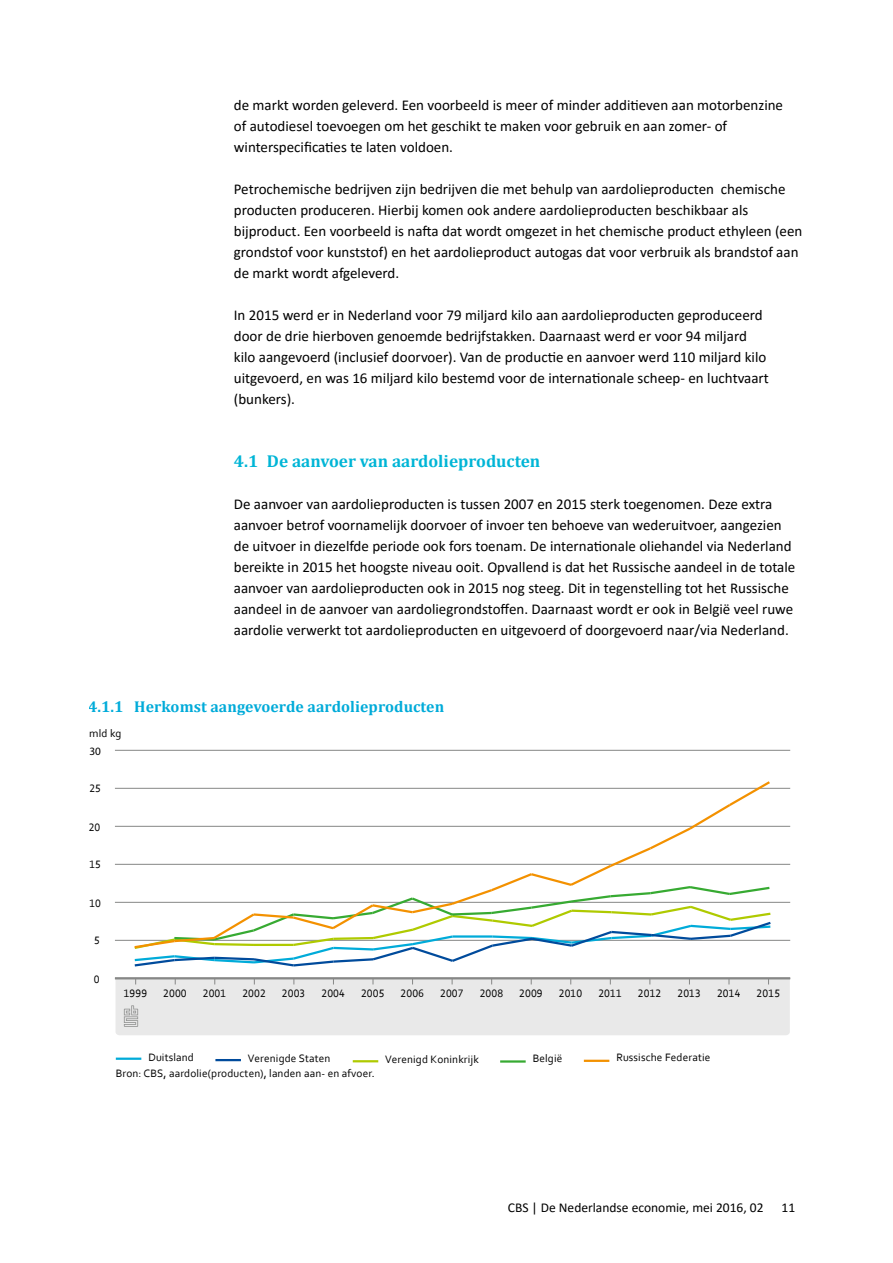
<style>
.page{position:relative;width:893px;height:1263px;background:#fff}
.page>*{position:absolute;margin:0;border:0;box-sizing:border-box;transform-origin:0 0}
.t1{font:700 17.25px "Cambria";color:#00b5d6}
.t2{font:700 15.75px "Cambria";letter-spacing:.005em;color:#00abd9}
.t3{font:15px/21px "Calibri";color:#000}
.t4{font:13.5px "Calibri";color:#000}
.t5{font:11.25px "Corbel";letter-spacing:.01em;color:#000}
.t6{font:11.25px "Myriad Pro";color:#000}
</style>
<div class="page">
<hr style="left:115px;top:977px;width:675px;height:2px;background:#868786">
<hr style="left:115px;top:940px;width:675px;height:1px;background:#868786">
<hr style="left:115px;top:902px;width:675px;height:1px;background:#868786">
<hr style="left:115px;top:864px;width:675px;height:1px;background:#868786">
<hr style="left:115px;top:826px;width:675px;height:1px;background:#868786">
<hr style="left:115px;top:788px;width:675px;height:1px;background:#868786">
<hr style="left:115px;top:750px;width:675px;height:1px;background:#868786">
<svg style="left:132px;top:781px;width:641px;height:186px"></svg>
<hr style="left:116px;top:1057px;width:25px;height:3px;background:#00abd9">
<hr style="left:215px;top:1059px;width:26px;height:2px;background:#004b9c">
<hr style="left:353px;top:1060px;width:25px;height:2px;background:#afca00">
<hr style="left:500px;top:1060px;width:26px;height:3px;background:#37aa32">
<hr style="left:584px;top:1060px;width:25px;height:2px;background:#f39100">
<div style="left:116px;top:979px;width:674px;height:56px;background:#e9e9e9"></div>
<p class="t3" style="left:234px;top:94px;width:551px">de markt worden geleverd. Een voorbeeld is meer of minder additieven aan motorbenzine of autodiesel toevoegen om het geschikt te maken voor gebruik en aan zomer- of winterspecificaties te laten voldoen.</p>
<p class="t3" style="left:234px;top:178px;width:570px">Petrochemische bedrijven zijn bedrijven die met behulp van aardolieproducten chemische producten produceren. Hierbij komen ook andere aardolieproducten beschikbaar als bijproduct. Een voorbeeld is nafta dat wordt omgezet in het chemische product ethyleen (een grondstof voor kunststof) en het aardolieproduct autogas dat voor verbruik als brandstof aan de markt wordt afgeleverd.</p>
<p class="t3" style="left:234px;top:304px;width:536px">In 2015 werd er in Nederland voor 79 miljard kilo aan aardolieproducten geproduceerd door de drie hierboven genoemde bedrijfstakken. Daarnaast werd er voor 94 miljard kilo aangevoerd (inclusief doorvoer). Van de productie en aanvoer werd 110 miljard kilo uitgevoerd, en was 16 miljard kilo bestemd voor de internationale scheep- en luchtvaart (bunkers).</p>
<p class="t1" style="left:234px;top:451px;width:308px">4.1 De aanvoer van aardolieproducten</p>
<p class="t3" style="left:234px;top:493px;width:563px">De aanvoer van aardolieproducten is tussen 2007 en 2015 sterk toegenomen. Deze extra aanvoer betrof voornamelijk doorvoer of invoer ten behoeve van wederuitvoer, aangezien de uitvoer in diezelfde periode ook fors toenam. De internationale oliehandel via Nederland bereikte in 2015 het hoogste niveau ooit. Opvallend is dat het Russische aandeel in de totale aanvoer van aardolieproducten ook in 2015 nog steeg. Dit in tegenstelling tot het Russische aandeel in de aanvoer van aardoliegrondstoffen. Daarnaast wordt er ook in België veel ruwe aardolie verwerkt tot aardolieproducten en uitgevoerd of doorgevoerd naar/via Nederland.</p>
<p class="t2" style="left:88px;top:695px;width:358px">4.1.1 Herkomst aangevoerde aardolieproducten</p>
<p class="t5" style="left:89px;top:726px;width:34px">mld kg</p>
<p class="t6" style="left:89px;top:744px;width:13px">30</p>
<p class="t5" style="left:89px;top:781px;width:13px">25</p>
<p class="t5" style="left:89px;top:820px;width:13px">20</p>
<p class="t5" style="left:89px;top:857px;width:13px">15</p>
<p class="t5" style="left:89px;top:896px;width:13px">10</p>
<p class="t5" style="left:94px;top:933px;width:7px">5</p>
<p class="t5" style="left:94px;top:972px;width:7px">0</p>
<p class="t5" style="left:124px;top:986px;width:25px">1999</p>
<p class="t5" style="left:163px;top:986px;width:25px">2000</p>
<p class="t5" style="left:203px;top:986px;width:25px">2001</p>
<p class="t5" style="left:242px;top:986px;width:25px">2002</p>
<p class="t5" style="left:282px;top:986px;width:25px">2003</p>
<p class="t5" style="left:321px;top:986px;width:25px">2004</p>
<p class="t5" style="left:361px;top:986px;width:25px">2005</p>
<p class="t5" style="left:401px;top:986px;width:25px">2006</p>
<p class="t5" style="left:440px;top:986px;width:25px">2007</p>
<p class="t5" style="left:480px;top:986px;width:25px">2008</p>
<p class="t5" style="left:519px;top:986px;width:25px">2009</p>
<p class="t5" style="left:559px;top:986px;width:25px">2010</p>
<p class="t5" style="left:598px;top:986px;width:25px">2011</p>
<p class="t5" style="left:638px;top:986px;width:25px">2012</p>
<p class="t5" style="left:677px;top:986px;width:25px">2013</p>
<p class="t5" style="left:717px;top:986px;width:25px">2014</p>
<p class="t5" style="left:757px;top:986px;width:25px">2015</p>
<p class="t5" style="left:148px;top:1050px;width:47px">Duitsland</p>
<p class="t5" style="left:248px;top:1051px;width:84px">Verenigde Staten</p>
<p class="t5" style="left:385px;top:1052px;width:95px">Verenigd Koninkrijk</p>
<p class="t5" style="left:533px;top:1052px;width:31px">België</p>
<p class="t5" style="left:616px;top:1050px;width:96px">Russische Federatie</p>
<p class="t5" style="left:116px;top:1066px;width:260px">Bron: CBS, aardolie(producten), landen aan- en afvoer.</p>
<p class="t4" style="left:508px;top:1198px;width:257px">CBS | De Nederlandse economie, mei 2016, 02</p>
<p class="t4" style="left:781px;top:1198px;width:15px">11</p>
</div>
